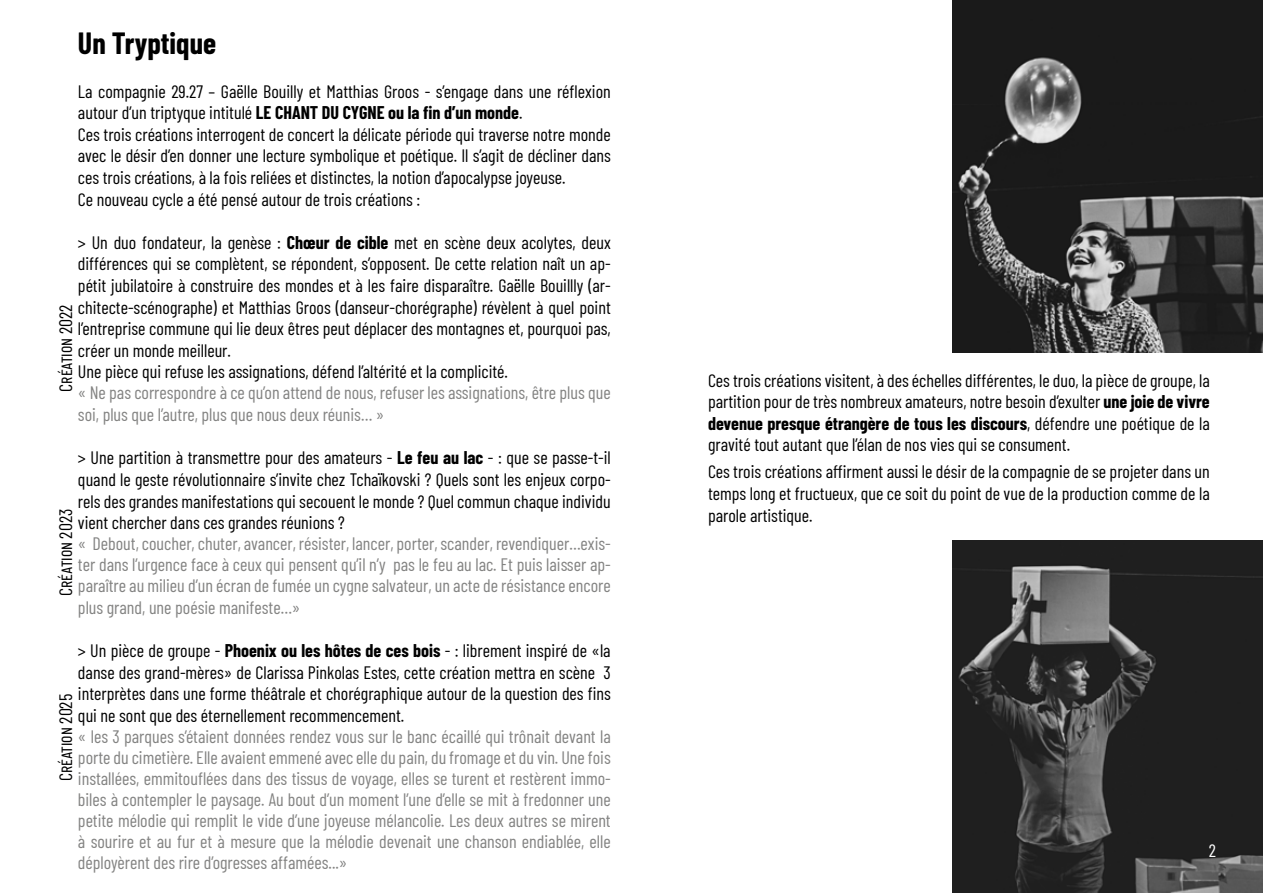
<style>
.page{position:relative;width:1263px;height:893px;background:#fff}
.page>*{position:absolute;margin:0;border:0;box-sizing:border-box;transform-origin:0 0}
.t1{font:700 30px "Barlow Condensed";color:#000}
.t2{font:18px/21.6px "Barlow Condensed";color:#000;text-align:justify}
.t3{font:18px/21.1px "Barlow Condensed";color:#838382;text-align:justify}
.t4{font:18px "Barlow Condensed";color:#fff}
.s1{font-weight:700}
</style>
<div class="page">
<img style="left:952px;top:0;width:311px;height:353px">
<img style="left:952px;top:540px;width:311px;height:353px">
<h1 class="t1" style="left:78px;top:22px;width:140px">Un Tryptique</h1>
<p class="t2" style="left:78px;top:79px;width:534px;text-align:left">La compagnie 29.27 – Gaëlle Bouilly et Matthias Groos - s’engage dans une réflexion autour d’un triptyque intitulé <span class="s1">LE CHANT DU CYGNE ou la fin d’un monde</span>.<br>Ces trois créations interrogent de concert la délicate période qui traverse notre monde avec le désir d’en donner une lecture symbolique et poétique. Il s’agit de décliner dans ces trois créations, à la fois reliées et distinctes, la notion d’apocalypse joyeuse.<br>Ce nouveau cycle a été pensé autour de trois créations :</p>
<p class="t2" style="left:78px;top:230px;width:534px;text-align:left">&gt; Un duo fondateur, la genèse : <span class="s1">Chœur de cible</span> met en scène deux acolytes, deux différences qui se complètent, se répondent, s’opposent. De cette relation naît un ap&shy;pétit jubilatoire à construire des mondes et à les faire disparaître. Gaëlle Bouillly (ar&shy;chitecte-scénographe) et Matthias Groos (danseur-chorégraphe) révèlent à quel point l’entreprise commune qui lie deux êtres peut déplacer des montagnes et, pourquoi pas, créer un monde meilleur.<br>Une pièce qui refuse les assignations, défend l’altérité et la complicité.</p>
<p class="t3" style="left:78px;top:381px;width:534px;line-height:21.6px">« Ne pas correspondre à ce qu’on attend de nous, refuser les assignations, être plus que soi, plus que l’autre, plus que nous deux réunis… »</p>
<p class="t2" style="left:78px;top:446px;width:534px">&gt; Une partition à transmettre pour des amateurs - <span class="s1">Le feu au lac</span> - : que se passe-t-il quand le geste révolutionnaire s’invite chez Tchaïkovski ? Quels sont les enjeux corpo&shy;rels des grandes manifestations qui secouent le monde ? Quel commun chaque individu vient chercher dans ces grandes réunions ?</p>
<p class="t3" style="left:78px;top:532px;width:534px">« Debout, coucher, chuter, avancer, résister, lancer, porter, scander, revendiquer…exis&shy;ter dans l’urgence face à ceux qui pensent qu’il n’y pas le feu au lac. Et puis laisser ap&shy;paraître au milieu d’un écran de fumée un cygne salvateur, un acte de résistance encore plus grand, une poésie manifeste…»</p>
<p class="t2" style="left:78px;top:638px;width:534px">&gt; Un pièce de groupe - <span class="s1">Phoenix ou les hôtes de ces bois</span> - : librement inspiré de «la danse des grand-mères» de Clarissa Pinkolas Estes, cette création mettra en scène 3 interprètes dans une forme théâtrale et chorégraphique autour de la question des fins qui ne sont que des éternellement recommencement.</p>
<p class="t3" style="left:78px;top:724px;width:534px">« les 3 parques s’étaient données rendez vous sur le banc écaillé qui trônait devant la porte du cimetière. Elle avaient emmené avec elle du pain, du fromage et du vin. Une fois installées, emmitouflées dans des tissus de voyage, elles se turent et restèrent immo&shy;biles à contempler le paysage. Au bout d’un moment l’une d’elle se mit à fredonner une petite mélodie qui remplit le vide d’une joyeuse mélancolie. Les deux autres se mirent à sourire et au fur et à mesure que la mélodie devenait une chanson endiablée, elle déployèrent des rire d’ogresses affamées...»</p>
<p class="t2" style="left:53px;top:391px;width:88px;rotate:-90deg">Création 2022</p>
<p class="t2" style="left:53px;top:596px;width:88px;rotate:-90deg">Création 2023</p>
<p class="t2" style="left:53px;top:781px;width:88px;rotate:-90deg">Création 2025</p>
<p class="t2" style="left:708px;top:368px;width:503px">Ces trois créations visitent, à des échelles différentes, le duo, la pièce de groupe, la partition pour de très nombreux amateurs, notre besoin d’exulter <span class="s1">une joie de vivre devenue presque étrangère de tous les discours</span>, défendre une poétique de la gravité tout autant que l’élan de nos vies qui se consument.</p>
<p class="t2" style="left:708px;top:460px;width:503px">Ces trois créations affirment aussi le désir de la compagnie de se projeter dans un temps long et fructueux, que ce soit du point de vue de la production comme de la parole artistique.</p>
<p class="t4" style="left:1209px;top:838px;width:9px">2</p>
</div>
